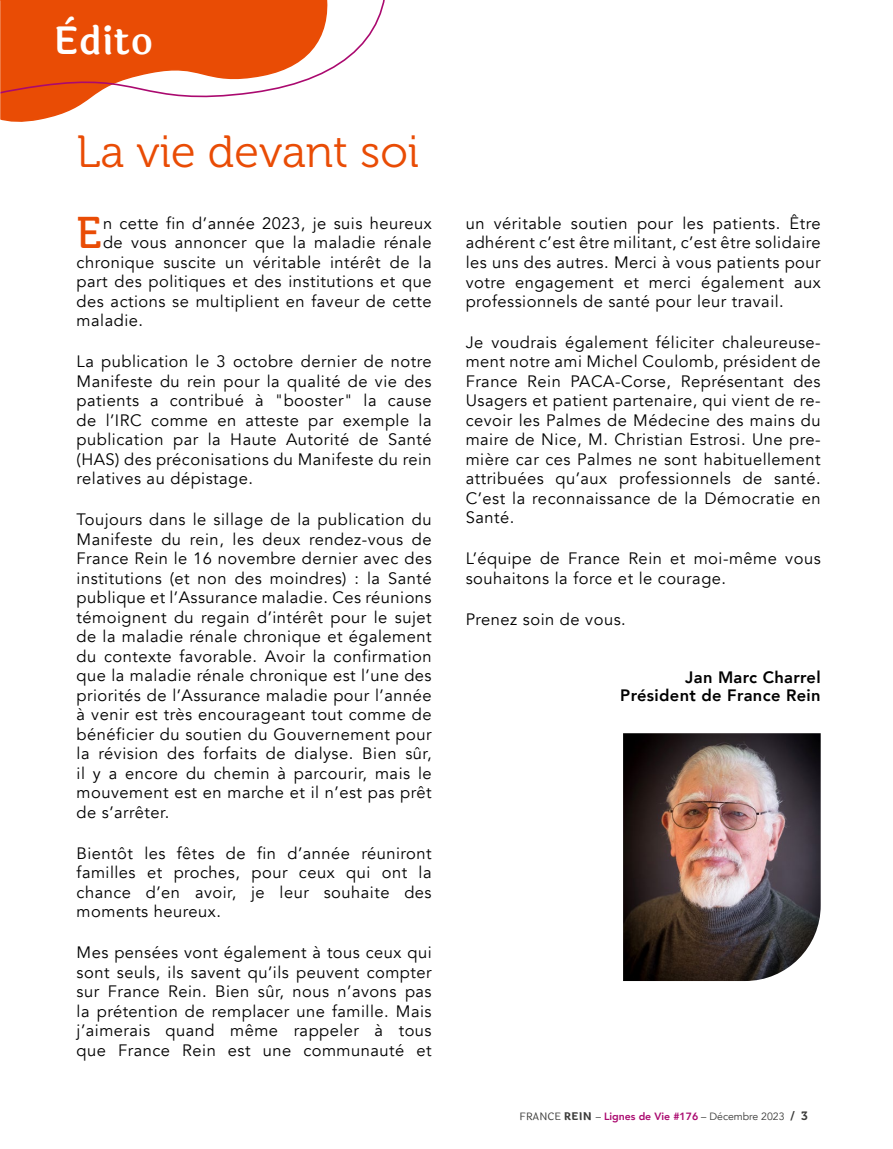
<style>
.page{position:relative;width:893px;height:1149px;background:#fff}
.page>*{position:absolute;margin:0;border:0;box-sizing:border-box;transform-origin:0 0}
.t1{font:45px "Museo 300";color:#e94c05}
.t2{font:44.1px "Museo 500";color:#e94c05}
.t3{font:600 37.5px "Laila";letter-spacing:.02em;color:#fff}
.t4{font:16.5px/19.5px "Avenir";letter-spacing:.03em;color:#000;text-align:justify}
.t5{font:800 16.5px/18px "Avenir";letter-spacing:.02em;color:#000;text-align:right}
.t6{font:800 10.5px "Avenir";color:#aa096f}
.s1{font-family:"Laila";font-weight:400;color:#3a3a39}
.s2{font-family:"Laila";font-weight:700;color:#3a3a39}
.s3{font-weight:400;color:#3a3a39}
.s4{font-family:"Museo 700";font-weight:400;font-size:12px;color:#3a3a39}
</style>
<div class="page">
<svg style="left:0;top:0;width:385px;height:122px"></svg>
<img style="left:623px;top:733px;width:198px;height:247px">
<h3 class="t3" style="left:53px;top:14px;width:101px">Èdito</h3>
<h1 class="t1" style="left:77px;top:128px;width:344px">La vie devant soi</h1>
<h2 class="t2" style="left:77px;top:209px;width:27px">E</h2>
<p class="t4" style="left:103px;top:214px;width:330px">n cette fin d’année 2023, je suis heureux</p>
<p class="t4" style="left:103px;top:233px;width:330px">de vous annoncer que la maladie rénale</p>
<p class="t4" style="left:77px;top:253px;width:357px">chronique suscite un véritable intérêt de la</p>
<p class="t4" style="left:77px;top:272px;width:356px">part des politiques et des institutions et que</p>
<p class="t4" style="left:77px;top:292px;width:357px">des actions se multiplient en faveur de cette</p>
<p class="t4" style="left:77px;top:311px;width:68px">maladie.</p>
<p class="t4" style="left:77px;top:352px;width:357px">La publication le 3 octobre dernier de notre Manifeste du rein pour la qualité de vie des patients a contribué à "booster" la cause de l’IRC comme en atteste par exemple la publication par la Haute Autorité de Santé (HAS) des préconisations du Manifeste du rein relatives au dépistage.</p>
<p class="t4" style="left:77px;top:510px;width:357px">Toujours dans le sillage de la publication du Manifeste du rein, les deux rendez-vous de France Rein le 16 novembre dernier avec des institutions (et non des moindres) : la Santé publique et l’Assurance maladie. Ces réunions témoignent du regain d’intérêt pour le sujet de la maladie rénale chronique et également du contexte favorable. Avoir la confirmation que la maladie rénale chronique est l’une des priorités de l’Assurance maladie pour l’année à venir est très encourageant tout comme de bénéficier du soutien du Gouvernement pour la révision des forfaits de dialyse. Bien sûr, il y a encore du chemin à parcourir, mais le mouvement est en marche et il n’est pas prêt de s’arrêter.</p>
<p class="t4" style="left:77px;top:843px;width:357px">Bientôt les fêtes de fin d’année réuniront familles et proches, pour ceux qui ont la chance d’en avoir, je leur souhaite des moments heureux.</p>
<p class="t4" style="left:77px;top:942px;width:357px">Mes pensées vont également à tous ceux qui sont seuls, ils savent qu’ils peuvent compter sur France Rein. Bien sûr, nous n’avons pas la prétention de remplacer une famille. Mais j’aimerais quand même rappeler à tous que France Rein est une communauté et</p>
<p class="t4" style="left:466px;top:214px;width:357px">un véritable soutien pour les patients. Être adhérent c’est être militant, c’est être solidaire les uns des autres. Merci à vous patients pour votre engagement et merci également aux professionnels de santé pour leur travail.</p>
<p class="t4" style="left:466px;top:332px;width:357px">Je voudrais également féliciter chaleureuse&shy;ment notre ami Michel Coulomb, président de France Rein PACA-Corse, Représentant des Usagers et patient partenaire, qui vient de re&shy;cevoir les Palmes de Médecine des mains du maire de Nice, M. Christian Estrosi. Une pre&shy;mière car ces Palmes ne sont habituellement attribuées qu’aux professionnels de santé.<br>C’est la reconnaissance de la Démocratie en Santé.</p>
<p class="t4" style="left:466px;top:549px;width:357px">L’équipe de France Rein et moi-même vous souhaitons la force et le courage.</p>
<p class="t4" style="left:466px;top:609px;width:162px">Prenez soin de vous.</p>
<p class="t5" style="left:620px;top:668px;width:202px">Jan Marc Charrel<br>Président de France Rein</p>
<p class="t6" style="left:520px;top:1107px;width:290px"><span class="s1">FRANCE</span> <span class="s2">REIN</span> <span class="s3">–</span> Lignes de Vie #176 <span class="s3">– Décembre 2023</span> <span class="s4">/ 3</span></p>
</div>
